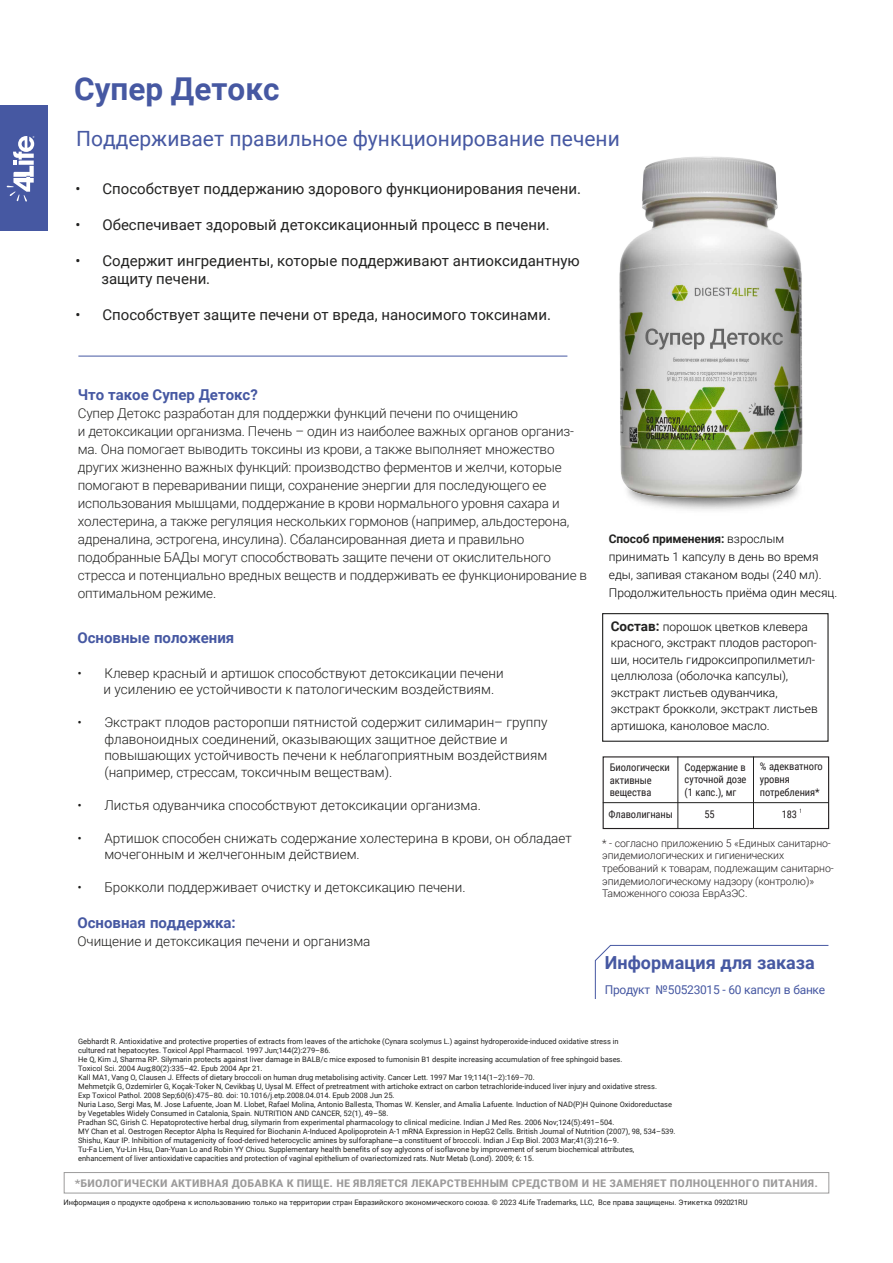
<style>
.page{position:relative;width:893px;height:1263px;background:#fff}
.page>*{position:absolute;margin:0;border:0;box-sizing:border-box;transform-origin:0 0}
.t1{font:700 31.5px "Roboto";color:#4658a2}
.t2{font:21px "Roboto";color:#4658a2}
.t3{font:700 18px "Roboto";color:#4658a2}
.t4{font:15px/18px "Roboto";color:#222221}
.t5{font:700 15px "Roboto";color:#4658a2}
.t6{font:300 13.5px/18px "Roboto";letter-spacing:-.015em;color:#222221}
.t7{font:300 13.5px/16.5px "Roboto";color:#1d1d1b}
.t8{font:12.15px "Roboto";letter-spacing:-.025em;color:#4658a2}
.t9{font:300 12px/16.5px "Roboto";color:#000}
.t10{font:300 10.5px/12.6px "Roboto";letter-spacing:-.01em;color:#231f20}
.t11{font:10.5px/12.6px "Roboto Condensed";letter-spacing:-.01em;color:#231f20}
.t12{font:700 10.5px "Roboto Condensed";letter-spacing:.015em;color:#9c9b9b;scale:1.17 1}
.t13{font:7.5px/9px "Roboto";color:#222221}
.s1{font-weight:700;color:#222221}
.s2{font-weight:700;font-size:13.5px;color:#222221}
</style>
<div class="page">
<div style="left:0;top:105px;width:48px;height:126px;background:#4658a2"></div>
<svg style="left:7px;top:136px;width:27px;height:66px"></svg>
<svg style="left:595px;top:945px;width:234px;height:54px"></svg>
<div style="left:602px;top:613px;width:227px;height:129px;border:1px solid #222221"></div>
<div style="left:64px;top:1172px;width:765px;height:21px;border:1px solid #9c9b9b"></div>
<hr style="left:78px;top:356px;width:489px;height:1px;background:#4658a2">
<img style="left:508px;top:156px;width:295px;height:355px">
<div style="left:603px;top:756px;width:226px;height:73px;border:1px solid #231f20"></div>
<hr style="left:678px;top:756px;width:1px;height:73px;background:#222221">
<hr style="left:753px;top:756px;width:1px;height:73px;background:#222221">
<hr style="left:603px;top:802px;width:226px;height:1px;background:#222221">
<h1 class="t1" style="left:74px;top:66px;width:207px">Супер Детокс</h1>
<h2 class="t2" style="left:76px;top:123px;width:545px">Поддерживает правильное функционирование печени</h2>
<h3 class="t4" style="left:75px;top:179px;width:507px">• Способствует поддержанию здорового функционирования печени.</h3>
<h3 class="t4" style="left:75px;top:215px;width:476px">• Обеспечивает здоровый детоксикационный процесс в печени.</h3>
<h3 class="t4" style="left:101px;top:251px;width:480px;text-indent:-26px">• Содержит ингредиенты, которые поддерживают антиоксидантную защиту печени.</h3>
<h3 class="t4" style="left:75px;top:305px;width:477px">• Способствует защите печени от вреда, наносимого токсинами.</h3>
<h3 class="t5" style="left:78px;top:384px;width:182px">Что такое Супер Детокс?</h3>
<p class="t6" style="left:78px;top:404px;width:511px">Супер Детокс разработан для поддержки функций печени по очищению<br>и детоксикации организма. Печень – один из наиболее важных органов организ&shy;ма. Она помогает выводить токсины из крови, а также выполняет множество других жизненно важных функций: производство ферментов и желчи, которые помогают в переваривании пищи, сохранение энергии для последующего ее использования мышцами, поддержание в крови нормального уровня сахара и холестерина, а также регуляция нескольких гормонов (например, альдостерона, адреналина, эстрогена, инсулина). Сбалансированная диета и правильно подобранные БАДы могут способствовать защите печени от окислительного стресса и потенциально вредных веществ и поддерживать ее функционирование в оптимальном режиме.</p>
<h3 class="t5" style="left:77px;top:627px;width:158px">Основные положения</h3>
<h3 class="t7" style="left:104px;top:664px;width:402px;text-indent:-26px">• Клевер красный и артишок способствуют детоксикации печени и усилению ее устойчивости к патологическим воздействиям.</h3>
<p class="t7" style="left:104px;top:713px;width:445px;text-indent:-27px">• Экстракт плодов расторопши пятнистой содержит силимарин– группу флавоноидных соединений, оказывающих защитное действие и повышающих устойчивость печени к неблагоприятным воздействиям (например, стрессам, токсичным веществам).</p>
<h3 class="t7" style="left:77px;top:796px;width:405px">• Листья одуванчика способствуют детоксикации организма.</h3>
<h3 class="t7" style="left:104px;top:829px;width:469px;text-indent:-27px">• Артишок способен снижать содержание холестерина в крови, он обладает мочегонным и желчегонным действием.</h3>
<h3 class="t7" style="left:77px;top:878px;width:390px">• Брокколи поддерживает очистку и детоксикацию печени.</h3>
<h3 class="t5" style="left:77px;top:912px;width:160px">Основная поддержка:</h3>
<h3 class="t7" style="left:77px;top:932px;width:295px">Очищение и детоксикация печени и организма</h3>
<h3 class="t9" style="left:609px;top:529px;width:230px;line-height:18px"><span class="s1">Способ применения:</span> взрослым принимать 1 капсулу в день во время еды, запивая стаканом воды (240 мл).<br>Продолжительность приёма один месяц.</h3>
<p class="t9" style="left:611px;top:618px;width:208px"><span class="s2">Состав:</span> порошок цветков клевера красного, экстракт плодов растороп&shy;ши, носитель гидроксипропилметил&shy;целлюлоза (оболочка капсулы), экстракт листьев одуванчика, экстракт брокколи, экстракт листьев артишока, каноловое масло.</p>
<h3 class="t11" style="left:610px;top:760px;width:62px">Биологически активные вещества</h3>
<h3 class="t11" style="left:685px;top:760px;width:63px;text-align:justify">Содержание в суточной дозе (1 капс.), мг</h3>
<h3 class="t11" style="left:760px;top:760px;width:64px">% адекватного уровня потребления*</h3>
<h3 class="t11" style="left:608px;top:807px;width:66px">Флаволигнаны</h3>
<h3 class="t11" style="left:704px;top:808px;width:12px">55</h3>
<h3 class="t11" style="left:782px;top:808px;width:17px">183</h3>
<h3 class="t10" style="left:602px;top:836px;width:233px">* - согласно приложению 5 «Единых санитарно&shy;эпидемиологических и гигиенических требований к товарам, подлежащим санитарно&shy;эпидемиологическому надзору (контролю)» Таможенного союза ЕврАзЭС.</h3>
<h3 class="t3" style="left:605px;top:950px;width:211px">Информация для заказа</h3>
<h3 class="t8" style="left:605px;top:981px;width:222px">Продукт №50523015 - 60 капсул в банке</h3>
<p class="t13" style="left:78px;top:1037px;width:599px">Gebhardt R. Antioxidative and protective properties of extracts from leaves of the artichoke (Cynara scolymus L.) against hydroperoxide-induced oxidative stress in<br>cultured rat hepatocytes. Toxicol Appl Pharmacol. 1997 Jun;144(2):279–86.<br>He Q, Kim J, Sharma RP. Silymarin protects against liver damage in BALB/c mice exposed to fumonisin B1 despite increasing accumulation of free sphingoid bases.<br>Toxicol Sci. 2004 Aug;80(2):335–42. Epub 2004 Apr 21.<br>Kall MA1, Vang O, Clausen J. Effects of dietary broccoli on human drug metabolising activity. Cancer Lett. 1997 Mar 19;114(1–2):169–70.<br>Mehmetçik G, Ozdemirler G, Koçak-Toker N, Cevikbaş U, Uysal M. Effect of pretreatment with artichoke extract on carbon tetrachloride-induced liver injury and oxidative stress.<br>Exp Toxicol Pathol. 2008 Sep;60(6):475–80. doi: 10.1016/j.etp.2008.04.014. Epub 2008 Jun 25.<br>Nuria Laso, Sergi Mas, M. Jose Lafuente, Joan M. Llobet, Rafael Molina, Antonio Ballesta, Thomas W. Kensler, and Amalia Lafuente. Induction of NAD(P)H Quinone Oxidoreductase by Vegetables Widely Consumed in Catalonia, Spain. NUTRITION AND CANCER, 52(1), 49–58.<br>Pradhan SC, Girish C. Hepatoprotective herbal drug, silymarin from experimental pharmacology to clinical medicine. Indian J Med Res. 2006 Nov;124(5):491–504.<br>MY Chan et al. Oestrogen Receptor Alpha Is Required for Biochanin A-Induced Apolipoprotein A-1 mRNA Expression in HepG2 Cells. British Journal of Nutrition (2007), 98, 534–539.<br>Shishu, Kaur IP. Inhibition of mutagenicity of food-derived heterocyclic amines by sulforaphane—a constituent of broccoli. Indian J Exp Biol. 2003 Mar;41(3):216–9.<br>Tu-Fa Lien, Yu-Lin Hsu, Dan-Yuan Lo and Robin YY Chiou. Supplementary health benefits of soy aglycons of isoflavone by improvement of serum biochemical attributes, enhancement of liver antioxidative capacities and protection of vaginal epithelium of ovariectomized rats. Nutr Metab (Lond). 2009; 6: 15.</p>
<h3 class="t12" style="left:75px;top:1175px;width:637px">*БИОЛОГИЧЕСКИ АКТИВНАЯ ДОБАВКА К ПИЩЕ. НЕ ЯВЛЯЕТСЯ ЛЕКАРСТВЕННЫМ СРЕДСТВОМ И НЕ ЗАМЕНЯЕТ ПОЛНОЦЕННОГО ПИТАНИЯ.</h3>
<p class="t13" style="left:63px;top:1197px;width:686px">Информация о продукте одобрена к использованию только на территории стран Евразийского экономического союза. © 2023 4Life Trademarks, LLC, Все права защищены. Этикетка 092021RU</p>
</div>
